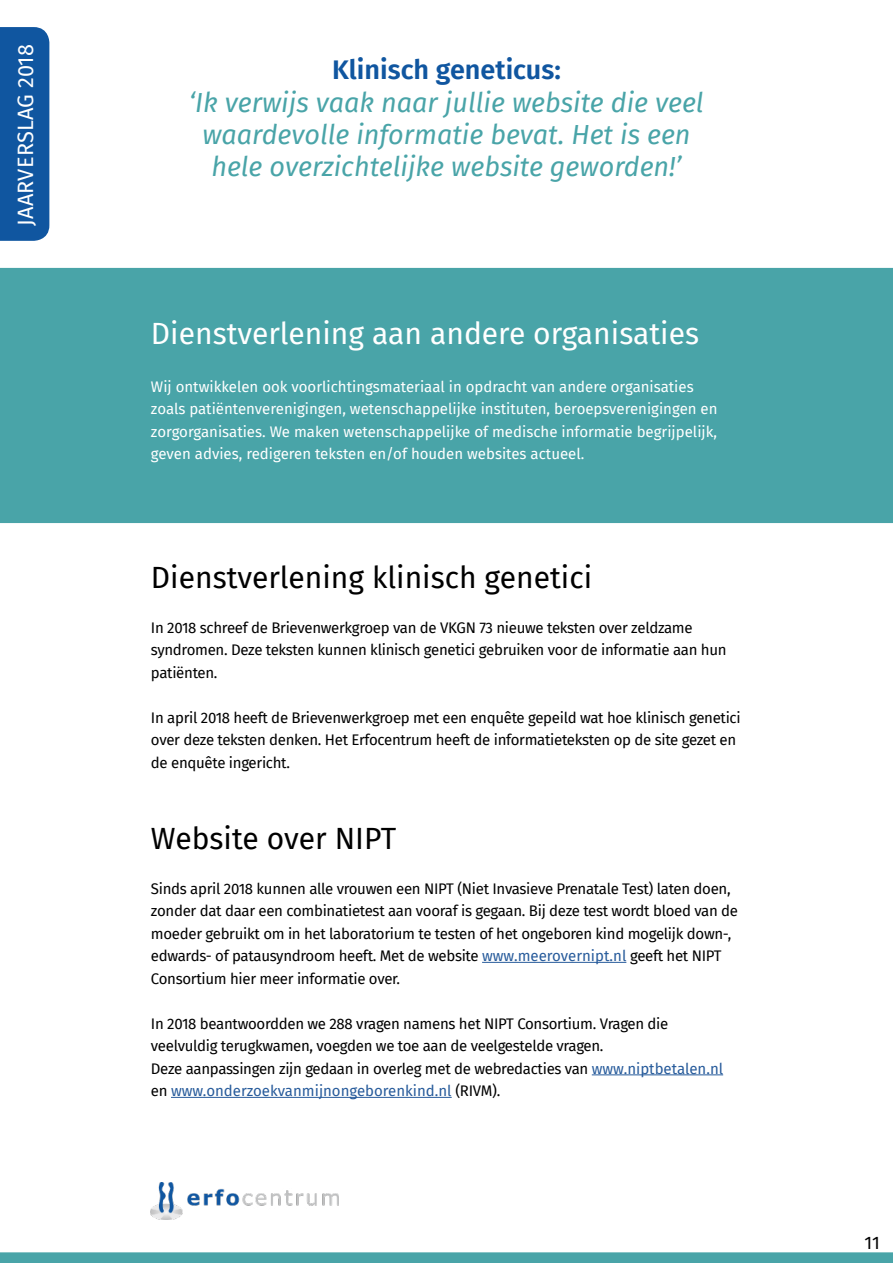
<style>
.page{position:relative;width:893px;height:1263px;background:#fff}
.page>*{position:absolute;margin:0;border:0;box-sizing:border-box;transform-origin:0 0}
.t1{font:30px "Fira Sans";color:#000}
.t2{font:30px "Fira Sans";color:#fff}
.t3{font:italic 27px/32.4px "Fira Sans";color:#49a4a8;text-align:center}
.t4{font:600 27px "Fira Sans";color:#1056a0}
.t5{font:21.75px "Fira Sans";letter-spacing:.01em;color:#fff}
.t6{font:18px "Fira Sans";color:#000}
.t7{font:15px/22.5px "Fira Sans";letter-spacing:-.02em;color:#000}
.t8{font:15px/22.5px "Fira Sans";color:#fff}
.s1{color:#275b9b}
</style>
<div class="page">
<img style="left:151px;top:1182px;width:188px;height:37px">
<div style="left:0;top:268px;width:893px;height:255px;background:#49a4a8"></div>
<hr style="left:482px;top:962px;width:144px;height:1px;background:#275b9b">
<hr style="left:592px;top:1074px;width:131px;height:1px;background:#275b9b">
<hr style="left:171px;top:1097px;width:281px;height:1px;background:#275b9b">
<div style="left:0;top:27px;width:49px;height:214px;background:#1056a0"></div>
<svg style="left:0;top:1252px;width:893px;height:11px;background:#4fa7aa"></svg>
<h3 class="t5" style="left:9px;top:226px;width:183px;rotate:-90deg">JAARVERSLAG 2018</h3>
<h2 class="t4" style="left:332px;top:48px;width:230px">Klinisch geneticus:</h2>
<h2 class="t3" style="left:189px;top:85px;width:516px">‘Ik verwijs vaak naar jullie website die veel waardevolle informatie bevat. Het is een hele overzichtelijke website geworden!’</h2>
<h1 class="t2" style="left:151px;top:311px;width:550px">Dienstverlening aan andere organisaties</h1>
<p class="t8" style="left:151px;top:375px;width:568px">Wij ontwikkelen ook voorlichtingsmateriaal in opdracht van andere organisaties zoals patiëntenverenigingen, wetenschappelijke instituten, beroepsverenigingen en zorgorganisaties. We maken wetenschappelijke of medische informatie begrijpelijk, geven advies, redigeren teksten en/of houden websites actueel.</p>
<h1 class="t1" style="left:151px;top:554px;width:443px">Dienstverlening klinisch genetici</h1>
<p class="t7" style="left:151px;top:616px;width:577px">In 2018 schreef de Brievenwerkgroep van de VKGN 73 nieuwe teksten over zeldzame syndromen. Deze teksten kunnen klinisch genetici gebruiken voor de informatie aan hun patiënten.</p>
<p class="t7" style="left:151px;top:706px;width:591px">In april 2018 heeft de Brievenwerkgroep met een enquête gepeild wat hoe klinisch genetici over deze teksten denken. Het Erfocentrum heeft de informatieteksten op de site gezet en de enquête ingericht.</p>
<h1 class="t1" style="left:151px;top:815px;width:247px">Website over NIPT</h1>
<p class="t7" style="left:151px;top:877px;width:589px">Sinds april 2018 kunnen alle vrouwen een NIPT (Niet Invasieve Prenatale Test) laten doen, zonder dat daar een combinatietest aan vooraf is gegaan. Bij deze test wordt bloed van de moeder gebruikt om in het laboratorium te testen of het ongeboren kind mogelijk down-, edwards- of patausyndroom heeft. Met de website <span class="s1">www.meerovernipt.nl</span> geeft het NIPT Consortium hier meer informatie over.</p>
<p class="t7" style="left:151px;top:1012px;width:574px">In 2018 beantwoordden we 288 vragen namens het NIPT Consortium. Vragen die veelvuldig terugkwamen, voegden we toe aan de veelgestelde vragen.<br>Deze aanpassingen zijn gedaan in overleg met de webredacties van <span class="s1">www.niptbetalen.nl </span>en <span class="s1">www.onderzoekvanmijnongeborenkind.nl</span> (RIVM).</p>
<p class="t6" style="left:865px;top:1229px;width:17px">11</p>
</div>
